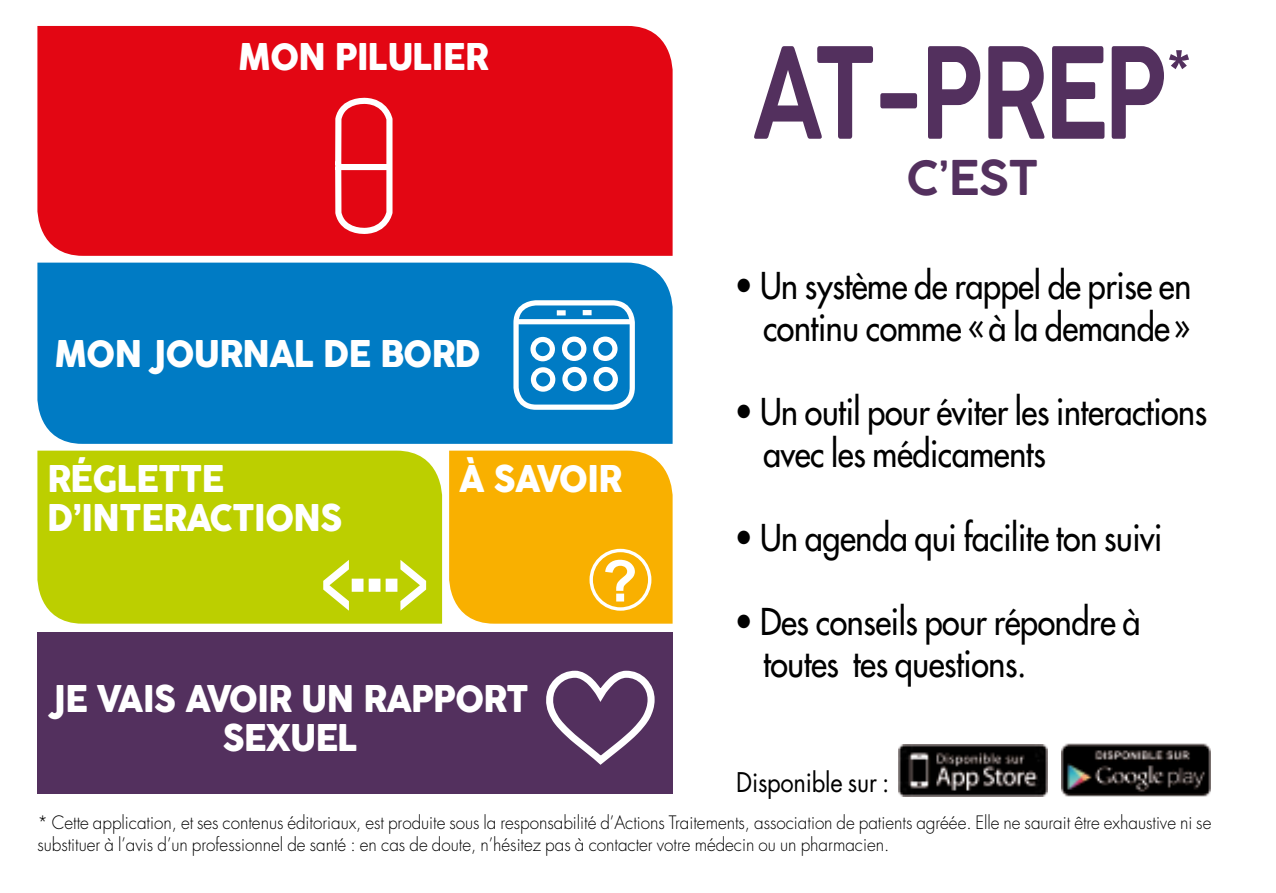
<style>
.page{position:relative;width:1276px;height:893px;background:#fff}
.page>*{position:absolute;margin:0;border:0;box-sizing:border-box;transform-origin:0 0}
.t1{font:600 124.8px "COCOGOOSE";letter-spacing:-.04em;color:#53305e;scale:.78 1}
.t2{font:900 53.1px "Arial";color:#53305e}
.t3{font:600 46.8px "COCOGOOSE";color:#53305e}
.t4{font:36px/42px "Futura";letter-spacing:-.01em;color:#000;scale:.9 1}
.t5{font:36px/39px "Cocogoose";letter-spacing:-.03em;color:#fff;text-align:center;scale:.95 1}
.t6{font:26.4px "Futura";letter-spacing:-.01em;color:#000;scale:.9 1}
.t7{font:300 18px/21.6px "Futura";color:#000;scale:.95 1}
</style>
<div class="page">
<img style="left:1061px;top:743px;width:149px;height:54px">
<img style="left:898px;top:744px;width:150px;height:52px">
<div style="left:37px;top:26px;width:635px;height:230px;background:#e30613"></div>
<div style="left:37px;top:263px;width:635px;height:181px;background:#007bc4"></div>
<div style="left:37px;top:632px;width:635px;height:162px;background:#53305e"></div>
<div style="left:37px;top:451px;width:405px;height:173px;background:#bccf00"></div>
<svg style="left:332px;top:25px;width:63px;height:599px;background:#906f5d"></svg>
<div style="left:338px;top:164px;width:50px;height:6px;background:#fff"></div>
<div style="left:530px;top:337px;width:25px;height:24px;border:5px solid #fff;border-radius:50%"></div>
<div style="left:531px;top:367px;width:24px;height:25px;border:5px solid #fff;border-radius:50%"></div>
<div style="left:562px;top:337px;width:24px;height:24px;border:5px solid #fff;border-radius:50%"></div>
<div style="left:562px;top:367px;width:25px;height:24px;border:5px solid #fff;border-radius:50%"></div>
<div style="left:593px;top:337px;width:24px;height:24px;border:5px solid #fff;border-radius:50%"></div>
<div style="left:593px;top:367px;width:25px;height:24px;border:5px solid #fff;border-radius:50%"></div>
<div style="left:513px;top:300px;width:122px;height:110px;border:5px solid #fff;border-radius:20px"></div>
<div style="left:515px;top:319px;width:117px;height:5px;background:#fff"></div>
<div style="left:557px;top:310px;width:8px;height:5px;background:#fff"></div>
<div style="left:583px;top:310px;width:8px;height:5px;background:#fff"></div>
<div style="left:449px;top:451px;width:223px;height:173px;background:#f9b000"></div>
<svg style="left:546px;top:670px;width:109px;height:95px"></svg>
<svg style="left:323px;top:560px;width:103px;height:51px"></svg>
<h3 class="t5" style="left:238px;top:39px;width:265px">MON PILULIER</h3>
<h3 class="t5" style="left:54px;top:336px;width:450px">MON JOURNAL DE BORD</h3>
<h3 class="t5" style="left:47px;top:461px;width:188px">RÉGLETTE</h3>
<h3 class="t5" style="left:459px;top:461px;width:174px">À SAVOIR</h3>
<h3 class="t5" style="left:47px;top:500px;width:312px">D’INTERACTIONS</h3>
<h3 class="t5" style="left:51px;top:680px;width:505px">JE VAIS AVOIR UN RAPPORT<br>SEXUEL</h3>
<h1 class="t1" style="left:751px;top:6px;width:536px">AT-PREP</h1>
<h2 class="t2" style="left:1164px;top:31px;width:31px">*</h2>
<h3 class="t3" style="left:906px;top:146px;width:134px">C’EST</h3>
<h3 class="t4" style="left:734px;top:265px;width:509px;text-align:right">• Un système de rappel de prise en continu comme «à la demande»</h3>
<h3 class="t4" style="left:763px;top:391px;width:495px;text-indent:-29px">• Un outil pour éviter les interactions avec les médicaments</h3>
<h3 class="t4" style="left:734px;top:517px;width:477px">• Un agenda qui facilite ton suivi</h3>
<h3 class="t4" style="left:763px;top:601px;width:421px;text-indent:-29px">• Des conseils pour répondre à toutes tes questions.</h3>
<h3 class="t6" style="left:736px;top:764px;width:172px">Disponible sur :</h3>
<p class="t7" style="left:37px;top:812px;width:1237px">* Cette application, et ses contenus éditoriaux, est produite sous la responsabilité d’Actions Traitements, association de patients agréée. Elle ne saurait être exhaustive ni se substituer à l’avis d’un professionnel de santé : en cas de doute, n’hésitez pas à contacter votre médecin ou un pharmacien.</p>
</div>
